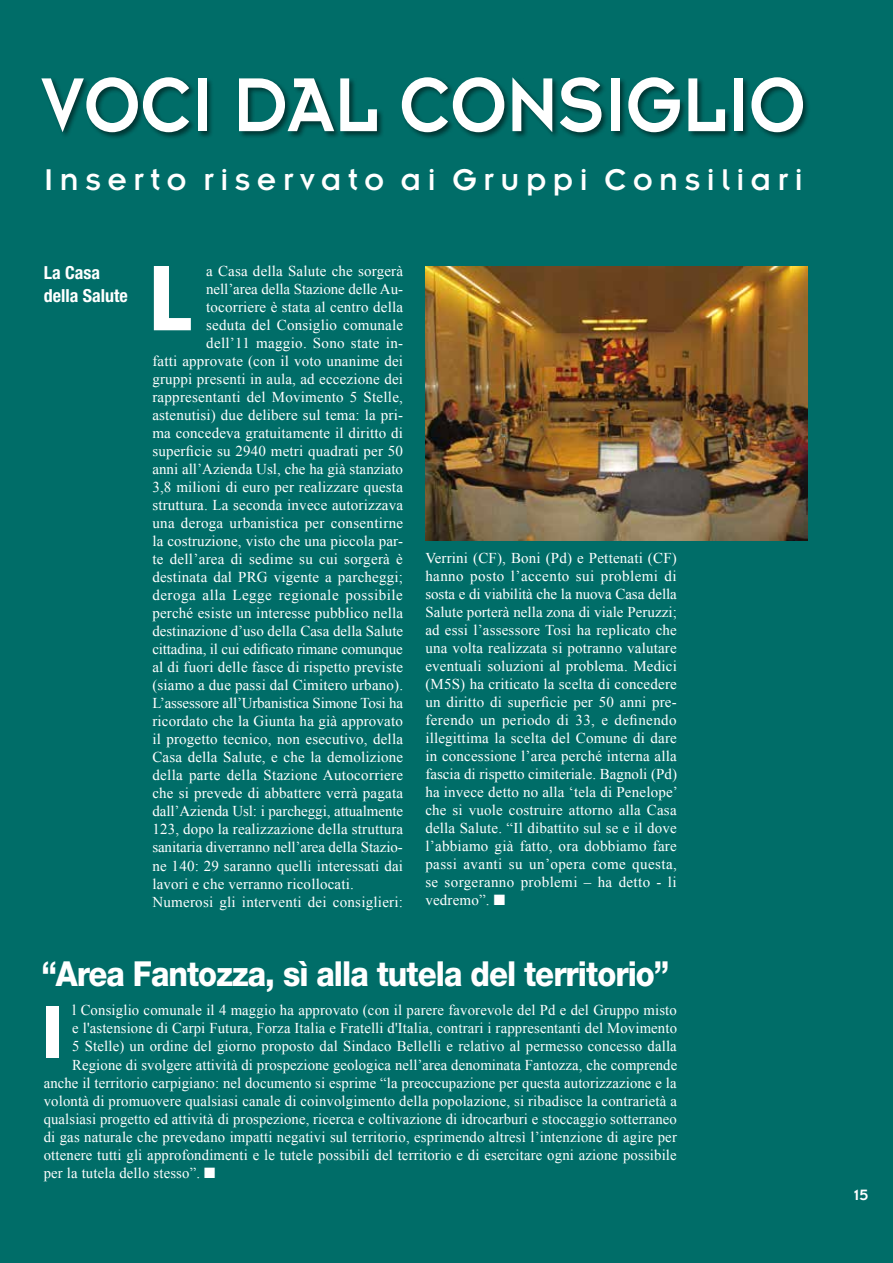
<style>
.page{position:relative;width:893px;height:1263px;background:#006d68}
.page>*{position:absolute;margin:0;border:0;box-sizing:border-box;transform-origin:0 0}
.t1{font:800 condensed 90px "Helvetica Neue LT Std";color:#fff}
.t2{font:84px "Insignia";color:#fff;scale:.91 1}
.t3{font:800 condensed 72px "Helvetica Neue LT Std";color:#fff}
.t4{font:800 34.5px "Helvetica Neue LT Std";letter-spacing:-.03em;color:#fff;scale:.9 1}
.t5{font:33px "Insignia";letter-spacing:.2em;color:#fff}
.t6{font:700 condensed 18px/22.5px "Helvetica Neue LT Std";color:#fff}
.t7{font:16.5px "Insignia";color:#fff}
.t8{font:15px/18px "Times New Roman";letter-spacing:.01em;color:#fff;text-align:justify}
.t9{font:15px "Times New Roman";letter-spacing:-.01em;color:#fff}
.t10{font:15px "Times New Roman";letter-spacing:.035em;color:#fff}
</style>
<div class="page">
<div style="left:40px;top:76px;width:770px;height:64px;background:#000;opacity:.5"></div>
<img style="left:425px;top:266px;width:382px;height:274px">
<h2 class="t2" style="left:41px;top:62px;width:841px">VOCI DAL CONSIGLIO</h2>
<h3 class="t5" style="left:44px;top:162px;width:760px">Inserto riservato ai Gruppi Consiliari</h3>
<p class="t6" style="left:44px;top:261px;width:85px">La Casa della Salute</p>
<p class="t8" style="left:206px;top:262px;width:198px">a Casa della Salute che sorgerà</p>
<p class="t8" style="left:206px;top:280px;width:198px">nell’area della Stazione delle Au-</p>
<p class="t8" style="left:206px;top:298px;width:198px">tocorriere è stata al centro della</p>
<p class="t8" style="left:206px;top:316px;width:198px">seduta del Consiglio comunale</p>
<p class="t8" style="left:206px;top:334px;width:198px">dell’11 maggio. Sono state in-</p>
<p class="t8" style="left:152px;top:352px;width:252px">fatti approvate (con il voto unanime dei</p>
<p class="t8" style="left:152px;top:370px;width:252px">gruppi presenti in aula, ad eccezione dei</p>
<p class="t8" style="left:152px;top:388px;width:252px">rappresentanti del Movimento 5 Stelle,</p>
<p class="t8" style="left:152px;top:406px;width:252px">astenutisi) due delibere sul tema: la pri-</p>
<p class="t8" style="left:152px;top:424px;width:252px">ma concedeva gratuitamente il diritto di</p>
<p class="t8" style="left:152px;top:442px;width:252px">superficie su 2940 metri quadrati per 50</p>
<p class="t8" style="left:152px;top:460px;width:252px">anni all’Azienda Usl, che ha già stanziato</p>
<p class="t8" style="left:152px;top:478px;width:252px">3,8 milioni di euro per realizzare questa</p>
<p class="t8" style="left:152px;top:496px;width:252px">struttura. La seconda invece autorizzava</p>
<p class="t8" style="left:152px;top:514px;width:252px">una deroga urbanistica per consentirne</p>
<p class="t8" style="left:152px;top:532px;width:252px">la costruzione, visto che una piccola par-</p>
<p class="t8" style="left:152px;top:550px;width:252px">te dell’area di sedime su cui sorgerà è</p>
<p class="t8" style="left:152px;top:568px;width:252px">destinata dal PRG vigente a parcheggi;</p>
<p class="t10" style="left:152px;top:585px;width:252px">deroga alla Legge regionale possibile</p>
<p class="t8" style="left:152px;top:604px;width:252px">perché esiste un interesse pubblico nella</p>
<p class="t8" style="left:152px;top:622px;width:252px">destinazione d’uso della Casa della Salute</p>
<p class="t9" style="left:152px;top:639px;width:252px">cittadina, il cui edificato rimane comunque</p>
<p class="t8" style="left:152px;top:658px;width:252px">al di fuori delle fasce di rispetto previste</p>
<p class="t8" style="left:152px;top:676px;width:252px">(siamo a due passi dal Cimitero urbano).</p>
<p class="t9" style="left:152px;top:693px;width:252px">L’assessore all’Urbanistica Simone Tosi ha</p>
<p class="t8" style="left:152px;top:712px;width:252px">ricordato che la Giunta ha già approvato</p>
<p class="t8" style="left:152px;top:730px;width:252px">il progetto tecnico, non esecutivo, della</p>
<p class="t8" style="left:152px;top:748px;width:252px">Casa della Salute, e che la demolizione</p>
<p class="t8" style="left:152px;top:766px;width:252px">della parte della Stazione Autocorriere</p>
<p class="t8" style="left:152px;top:784px;width:252px">che si prevede di abbattere verrà pagata</p>
<p class="t8" style="left:152px;top:802px;width:252px">dall’Azienda Usl: i parcheggi, attualmente</p>
<p class="t8" style="left:152px;top:820px;width:252px">123, dopo la realizzazione della struttura</p>
<p class="t8" style="left:152px;top:838px;width:252px">sanitaria diverranno nell’area della Stazio-</p>
<p class="t8" style="left:152px;top:856px;width:252px">ne 140: 29 saranno quelli interessati dai</p>
<p class="t8" style="left:152px;top:874px;width:203px">lavori e che verranno ricollocati.</p>
<p class="t8" style="left:152px;top:892px;width:252px">Numerosi gli interventi dei consiglieri:</p>
<h1 class="t1" style="left:149px;top:242px;width:43px">L</h1>
<p class="t8" style="left:425px;top:549px;width:254px">Verrini (CF), Boni (Pd) e Pettenati (CF) hanno posto l’accento sui problemi di sosta e di viabilità che la nuova Casa della Salute porterà nella zona di viale Peruzzi; ad essi l’assessore Tosi ha replicato che una volta realizzata si potranno valutare eventuali soluzioni al problema. Medici (M5S) ha criticato la scelta di concedere un diritto di superficie per 50 anni pre&shy;ferendo un periodo di 33, e definendo illegittima la scelta del Comune di dare in concessione l’area perché interna alla fascia di rispetto cimiteriale. Bagnoli (Pd) ha invece detto no alla ‘tela di Penelope’ che si vuole costruire attorno alla Casa della Salute. “Il dibattito sul se e il dove l’abbiamo già fatto, ora dobbiamo fare passi avanti su un’opera come questa, se sorgeranno problemi – ha detto - li vedremo”. ■</p>
<h3 class="t4" style="left:41px;top:953px;width:699px">“Area Fantozza, sì alla tutela del territorio”</h3>
<p class="t8" style="left:72px;top:1001px;width:606px">l Consiglio comunale il 4 maggio ha approvato (con il parere favorevole del Pd e del Gruppo misto</p>
<p class="t8" style="left:72px;top:1019px;width:606px">e l'astensione di Carpi Futura, Forza Italia e Fratelli d'Italia, contrari i rappresentanti del Movimento</p>
<p class="t8" style="left:72px;top:1037px;width:606px">5 Stelle) un ordine del giorno proposto dal Sindaco Bellelli e relativo al permesso concesso dalla</p>
<p class="t8" style="left:72px;top:1055px;width:606px">Regione di svolgere attività di prospezione geologica nell’area denominata Fantozza, che comprende</p>
<p class="t8" style="left:44px;top:1073px;width:634px">anche il territorio carpigiano: nel documento si esprime “la preoccupazione per questa autorizzazione e la</p>
<p class="t8" style="left:44px;top:1091px;width:635px">volontà di promuovere qualsiasi canale di coinvolgimento della popolazione, si ribadisce la contrarietà a</p>
<p class="t8" style="left:44px;top:1109px;width:635px">qualsiasi progetto ed attività di prospezione, ricerca e coltivazione di idrocarburi e stoccaggio sotterraneo</p>
<p class="t8" style="left:44px;top:1127px;width:635px">di gas naturale che prevedano impatti negativi sul territorio, esprimendo altresì l’intenzione di agire per</p>
<p class="t8" style="left:44px;top:1145px;width:635px">ottenere tutti gli approfondimenti e le tutele possibili del territorio e di esercitare ogni azione possibile</p>
<p class="t8" style="left:44px;top:1163px;width:173px">per la tutela dello stesso”. ■</p>
<h3 class="t3" style="left:43px;top:987px;width:22px">I</h3>
<p class="t7" style="left:854px;top:1186px;width:16px">15</p>
</div>
